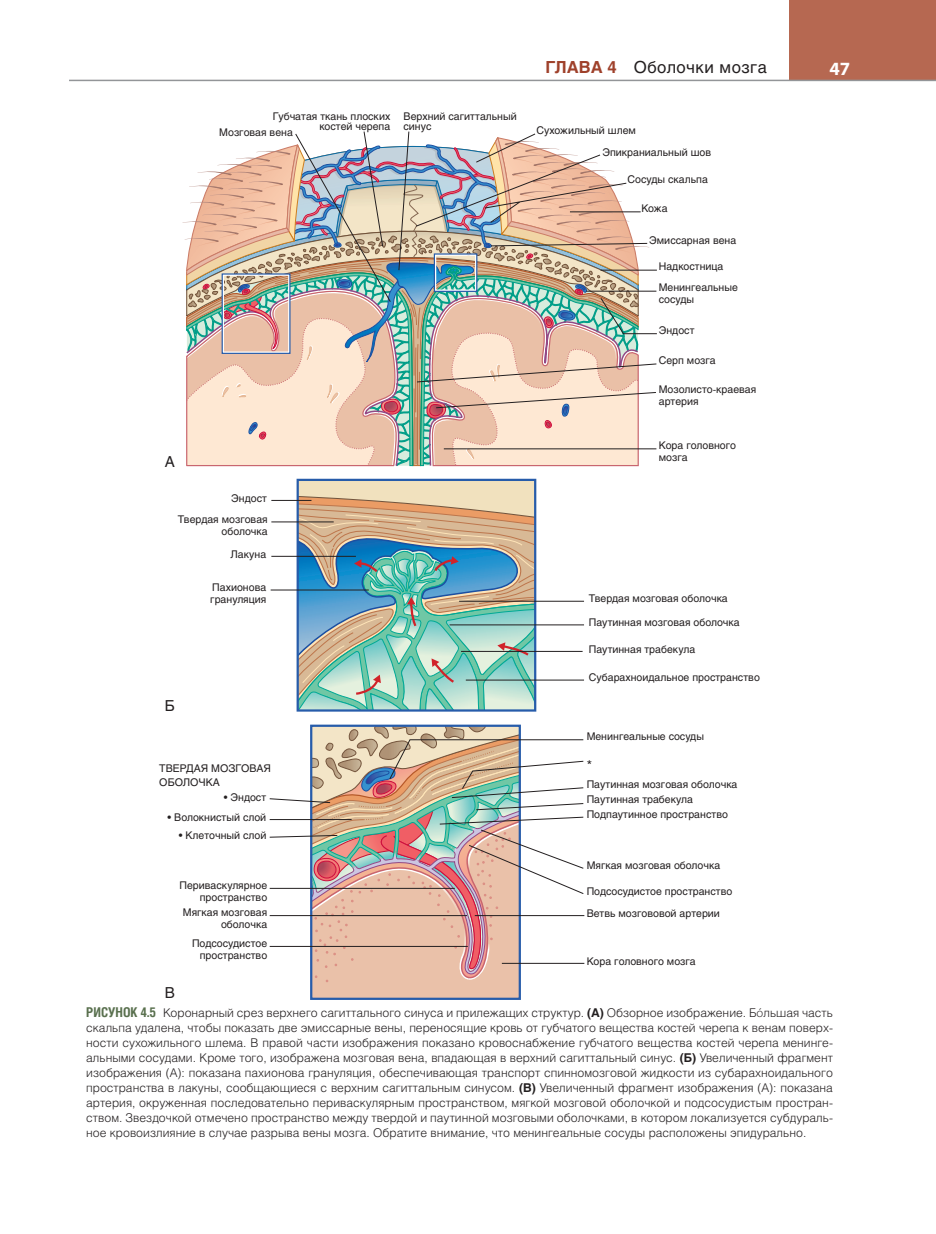
<style>
.page{position:relative;width:936px;height:1234px;background:#fff}
.page>*{position:absolute;margin:0;border:0;box-sizing:border-box;transform-origin:0 0}
.t1{font:700 18.75px "Myriad Pro";color:#fff}
.t2{font:16.5px "Helios";letter-spacing:.03em;color:#231f20}
.t3{font:15px "Helios";color:#231f20}
.t4{font:13.5px "Helios";color:#231f20}
.t5{font:300 12px/15px "Helios";color:#231f20;text-align:justify}
.t6{font:10.5px/12px "Helios";color:#231f20}
.s1{font-weight:700;color:#9f412b}
.s2{font-family:"Helios Cond";font-weight:700;font-size:13.5px;color:#59704e}
.s3{font-weight:700}
.s4{font-family:"Myriad Pro";font-size:12.75px}
</style>
<div class="page">
<div style="left:789px;top:0;width:146px;height:81px;background:#b66851"></div>
<hr style="left:69px;top:80px;width:866px;height:1px;background:#939598">
<div style="left:313px;top:963px;width:205px;height:33px;background:#eac1a9"></div>
<svg style="left:182px;top:151px;width:87px;height:315px;background:#e4cbb9"></svg>
<img style="left:269px;top:131px;width:388px;height:832px">
<p class="t6" style="left:273px;top:111px;width:119px;line-height:10.5px;text-align:right">Губчатая ткань плоских костей черепа</p>
<p class="t6" style="left:403px;top:111px;width:115px;line-height:10.5px">Верхний сагиттальный синус</p>
<p class="t6" style="left:219px;top:126px;width:75px">Мозговая вена</p>
<p class="t3" style="left:165px;top:452px;width:12px">A</p>
<p class="t6" style="left:231px;top:492px;width:37px">Эндост</p>
<p class="t6" style="left:178px;top:513px;width:91px;text-align:right">Твердая мозговая оболочка</p>
<p class="t6" style="left:230px;top:547px;width:37px">Лакуна</p>
<p class="t6" style="left:210px;top:580px;width:58px">Пахионова грануляция</p>
<p class="t3" style="left:165px;top:697px;width:12px">Б</p>
<p class="t6" style="left:159px;top:761px;width:113px;line-height:13.5px">ТВЕРДАЯ МОЗГОВАЯ<br>ОБОЛОЧКА</p>
<p class="t6" style="left:224px;top:790px;width:44px">• Эндост</p>
<p class="t6" style="left:167px;top:811px;width:100px">• Волокнистый слой</p>
<p class="t6" style="left:179px;top:829px;width:89px">• Клеточный слой</p>
<p class="t6" style="left:179px;top:878px;width:89px;text-align:right">Периваскулярное пространство</p>
<p class="t6" style="left:192px;top:937px;width:77px;text-align:right">Подсосудистое пространство</p>
<p class="t6" style="left:183px;top:906px;width:86px;text-align:right">Мягкая мозговая оболочка</p>
<p class="t3" style="left:165px;top:983px;width:12px">В</p>
<h2 class="t2" style="left:545px;top:57px;width:223px"><span class="s1">ГЛАВА 4</span> Оболочки мозга</h2>
<h1 class="t1" style="left:829px;top:57px;width:22px">47</h1>
<p class="t6" style="left:536px;top:125px;width:101px">Сухожильный шлем</p>
<p class="t6" style="left:627px;top:173px;width:82px">Сосуды скальпа</p>
<p class="t6" style="left:641px;top:202px;width:28px">Кожа</p>
<p class="t6" style="left:649px;top:234px;width:88px">Эмиссарная вена</p>
<p class="t6" style="left:602px;top:147px;width:110px">Эпикраниальный шов</p>
<p class="t6" style="left:658px;top:260px;width:66px">Надкостница</p>
<p class="t6" style="left:658px;top:281px;width:81px">Менингеальные сосуды</p>
<p class="t6" style="left:658px;top:324px;width:37px">Эндост</p>
<p class="t6" style="left:658px;top:354px;width:59px">Серп мозга</p>
<p class="t6" style="left:658px;top:383px;width:99px">Мозолисто-краевая артерия</p>
<p class="t6" style="left:658px;top:439px;width:79px">Кора головного мозга</p>
<p class="t6" style="left:588px;top:592px;width:140px">Твердая мозговая оболочка</p>
<p class="t6" style="left:588px;top:616px;width:152px">Паутинная мозговая оболочка</p>
<p class="t6" style="left:588px;top:643px;width:108px">Паутинная трабекула</p>
<p class="t6" style="left:588px;top:671px;width:172px">Субарахноидальное пространство</p>
<p class="t6" style="left:586px;top:730px;width:119px">Менингеальные сосуды</p>
<p class="t4" style="left:586px;top:756px;width:7px">*</p>
<p class="t6" style="left:586px;top:778px;width:152px">Паутинная мозговая оболочка</p>
<p class="t6" style="left:586px;top:791px;width:143px;line-height:14.9px">Паутинная трабекула<br>Подпаутинное пространство</p>
<p class="t6" style="left:586px;top:859px;width:135px">Мягкая мозговая оболочка</p>
<p class="t6" style="left:586px;top:884px;width:147px">Подсосудистое пространство</p>
<p class="t6" style="left:586px;top:906px;width:135px">Ветвь мозгововой артерии</p>
<p class="t6" style="left:586px;top:954px;width:111px">Кора головного мозга</p>
<p class="t5" style="left:86px;top:1004px;width:748px"><span class="s2">РИСУНОК 4.5</span> Коронарный срез верхнего сагиттального синуса и прилежащих структур. <span class="s3">(А)</span> Обзорное изображение. Б<span class="s4">ó</span>льшая часть скальпа удалена, чтобы показать две эмиссарные вены, переносящие кровь от губчатого вещества костей черепа к венам поверх‑ ности сухожильного шлема. В правой части изображения показано кровоснабжение губчатого вещества костей черепа менинге‑ альными сосудами. Кроме того, изображена мозговая вена, впадающая в верхний сагиттальный синус. <span class="s3">(Б)</span> Увеличенный фрагмент изображения (А): показана пахионова грануляция, обеспечивающая транспорт спинномозговой жидкости из субарахноидального пространства в лакуны, сообщающиеся с верхним сагиттальным синусом. <span class="s3">(В)</span> Увеличенный фрагмент изображения (А): показана артерия, окруженная последовательно периваскулярным пространством, мягкой мозговой оболочкой и подсосудистым простран‑ ством. Звездочкой отмечено пространство между твердой и паутинной мозговыми оболочками, в котором локализуется субдураль‑ ное кровоизлияние в случае разрыва вены мозга. Обратите внимание, что менингеальные сосуды расположены эпидурально.</p>
</div>
